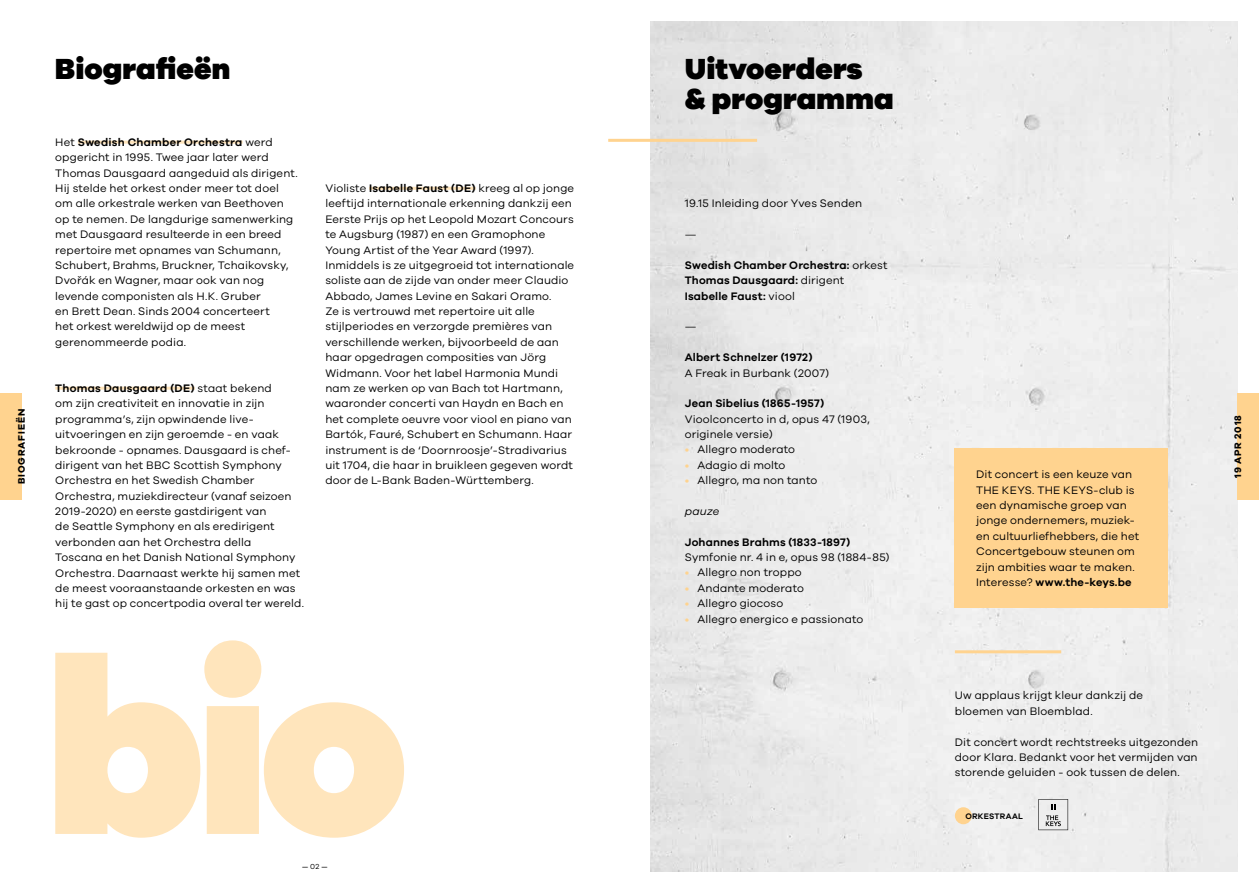
<style>
.page{position:relative;width:1259px;height:893px;background:#fff}
.page>*{position:absolute;margin:0;border:0;box-sizing:border-box;transform-origin:0 0}
.t1{font:900 30px/30px "Galano Grotesque";color:#000}
.t2{font:11.25px/15.5px "Galano Grotesque";letter-spacing:.01em;color:#000}
.t3{font:600 11.25px/15.5px "Galano Grotesque";letter-spacing:.015em;color:#000}
.t4{font:italic 11.25px "Galano Grotesque";letter-spacing:.01em;color:#000}
.t5{font:700 9.75px "Galano Grotesque";letter-spacing:.09em;color:#000}
.t6{font:600 8.25px "Galano Grotesque";letter-spacing:.03em;color:#000}
.t7{font:700 7.5px "Conduit ITC Std";color:#000}
.s1{font-weight:600}
.s2{font-family:"Galano Grotesque";font-weight:400}
.s3{font-weight:400}
.s4{color:#ffd38f}
</style>
<div class="page">
<img style="left:651px;top:21px;width:586px;height:851px">
<hr style="left:955px;top:650px;width:106px;height:3px;background:#ffd38f">
<div style="left:955px;top:807px;width:17px;height:17px;background:#ffd38f;border-radius:50%"></div>
<div style="left:1237px;top:393px;width:22px;height:107px;background:#ffd38f"></div>
<hr style="left:608px;top:139px;width:149px;height:3px;background:#ffd38f">
<div style="left:0;top:393px;width:21px;height:107px;background:#ffd38f"></div>
<svg style="left:55px;top:640px;width:349px;height:198px;fill:#ffe5bc"></svg>
<hr style="left:78px;top:141px;width:165px;height:3px;background:#ffe5bc">
<hr style="left:55px;top:387px;width:140px;height:3px;background:#ffe5bc">
<hr style="left:369px;top:187px;width:107px;height:3px;background:#ffe5bc">
<div style="left:955px;top:448px;width:213px;height:159px;background:#ffd38f"></div>
<svg style="left:1038px;top:799px;width:30px;height:31px"></svg>
<p class="t5" style="left:15px;top:484px;width:77px;rotate:-90deg">BIOGRAFIEËN</p>
<h1 class="t1" style="left:55px;top:53px;width:177px">Biografieën</h1>
<p class="t2" style="left:55px;top:134px;width:244px">Het <span class="s1">Swedish Chamber Orchestra</span> werd opgericht in 1995. Twee jaar later werd Thomas Dausgaard aangeduid als dirigent.<br>Hij stelde het orkest onder meer tot doel om alle orkestrale werken van Beethoven op te nemen. De langdurige samenwerking met Dausgaard resulteerde in een breed repertoire met opnames van Schumann, Schubert, Brahms, Bruckner, Tchaikovsky, Dvořák en Wagner, maar ook van nog levende componisten als H.K. Gruber<br>en Brett Dean. Sinds 2004 concerteert<br>het orkest wereldwijd op de meest gerenommeerde podia.</p>
<p class="t2" style="left:55px;top:380px;width:250px"><span class="s1">Thomas Dausgaard (DE)</span> staat bekend<br>om zijn creativiteit en innovatie in zijn programma’s, zijn opwindende live&shy;uitvoeringen en zijn geroemde - en vaak bekroonde - opnames. Dausgaard is chef&shy;dirigent van het BBC Scottish Symphony Orchestra en het Swedish Chamber Orchestra, muziekdirecteur (vanaf seizoen 2019-2020) en eerste gastdirigent van<br>de Seattle Symphony en als eredirigent verbonden aan het Orchestra della<br>Toscana en het Danish National Symphony Orchestra. Daarnaast werkte hij samen met de meest vooraanstaande orkesten en was hij te gast op concertpodia overal ter wereld.</p>
<p class="t2" style="left:325px;top:180px;width:250px">Violiste <span class="s1">Isabelle Faust (DE)</span> kreeg al op jonge leeftijd internationale erkenning dankzij een Eerste Prijs op het Leopold Mozart Concours te Augsburg (1987) en een Gramophone Young Artist of the Year Award (1997).<br>Inmiddels is ze uitgegroeid tot internationale soliste aan de zijde van onder meer Claudio Abbado, James Levine en Sakari Oramo.<br>Ze is vertrouwd met repertoire uit alle stijlperiodes en verzorgde premières van verschillende werken, bijvoorbeeld de aan haar opgedragen composities van Jörg Widmann. Voor het label Harmonia Mundi nam ze werken op van Bach tot Hartmann, waaronder concerti van Haydn en Bach en het complete oeuvre voor viool en piano van Bartók, Fauré, Schubert en Schumann. Haar instrument is de ‘Doornroosje’-Stradivarius uit 1704, die haar in bruikleen gegeven wordt door de L-Bank Baden-Württemberg.</p>
<p class="t7" style="left:302px;top:862px;width:27px">— <span class="s2">02</span> —</p>
<h1 class="t1" style="left:685px;top:53px;width:210px">Uitvoerders<br>&amp; programma</h1>
<p class="t2" style="left:685px;top:196px;width:179px">19.15 Inleiding door Yves Senden</p>
<p class="t2" style="left:685px;top:226px;width:13px">—</p>
<p class="t3" style="left:685px;top:257px;width:204px">Swedish Chamber Orchestra: <span class="s3">orkest<br></span>Thomas Dausgaard: <span class="s3">dirigent<br></span>Isabelle Faust: <span class="s3">viool</span></p>
<p class="t2" style="left:685px;top:319px;width:13px">—</p>
<p class="t3" style="left:685px;top:349px;width:129px">Albert Schnelzer (1972)</p>
<p class="t2" style="left:685px;top:365px;width:146px">A Freak in Burbank (2007)</p>
<p class="t3" style="left:685px;top:395px;width:141px">Jean Sibelius (1865-1957)</p>
<p class="t2" style="left:685px;top:411px;width:186px">Vioolconcerto in d, opus 47 (1903, originele versie)</p>
<p class="t2" style="left:685px;top:442px;width:112px"><span class="s4">•</span> Allegro moderato</p>
<p class="t2" style="left:685px;top:457px;width:102px"><span class="s4">•</span> Adagio di molto</p>
<p class="t2" style="left:685px;top:472px;width:134px"><span class="s4">•</span> Allegro, ma non tanto</p>
<p class="t4" style="left:685px;top:504px;width:36px">pauze</p>
<p class="t3" style="left:685px;top:534px;width:167px">Johannes Brahms (1833-1897)</p>
<p class="t2" style="left:685px;top:549px;width:206px">Symfonie nr. 4 in e, opus 98 (1884-85)</p>
<p class="t2" style="left:685px;top:565px;width:118px"><span class="s4">•</span> Allegro non troppo</p>
<p class="t2" style="left:685px;top:580px;width:121px"><span class="s4">•</span> Andante moderato</p>
<p class="t2" style="left:685px;top:595px;width:100px"><span class="s4">•</span> Allegro giocoso</p>
<p class="t2" style="left:685px;top:611px;width:180px"><span class="s4">•</span> Allegro energico e passionato</p>
<p class="t2" style="left:976px;top:466px;width:164px">Dit concert is een keuze van<br>THE KEYS. THE KEYS-club is een dynamische groep van jonge ondernemers, muziek&shy;en cultuurliefhebbers, die het<br>Concertgebouw steunen om zijn ambities waar te maken.<br>Interesse? <span class="s1">www.the-keys.be</span></p>
<p class="t5" style="left:1232px;top:478px;width:64px;rotate:-90deg">19 APR 2018</p>
<p class="t2" style="left:955px;top:688px;width:190px">Uw applaus krijgt kleur dankzij de bloemen van Bloemblad.</p>
<p class="t2" style="left:955px;top:734px;width:245px;text-align:justify">Dit concert wordt rechtstreeks uitgezonden door Klara. Bedankt voor het vermijden van storende geluiden - ook tussen de delen.</p>
<p class="t6" style="left:965px;top:811px;width:59px">ORKESTRAAL</p>
</div>
